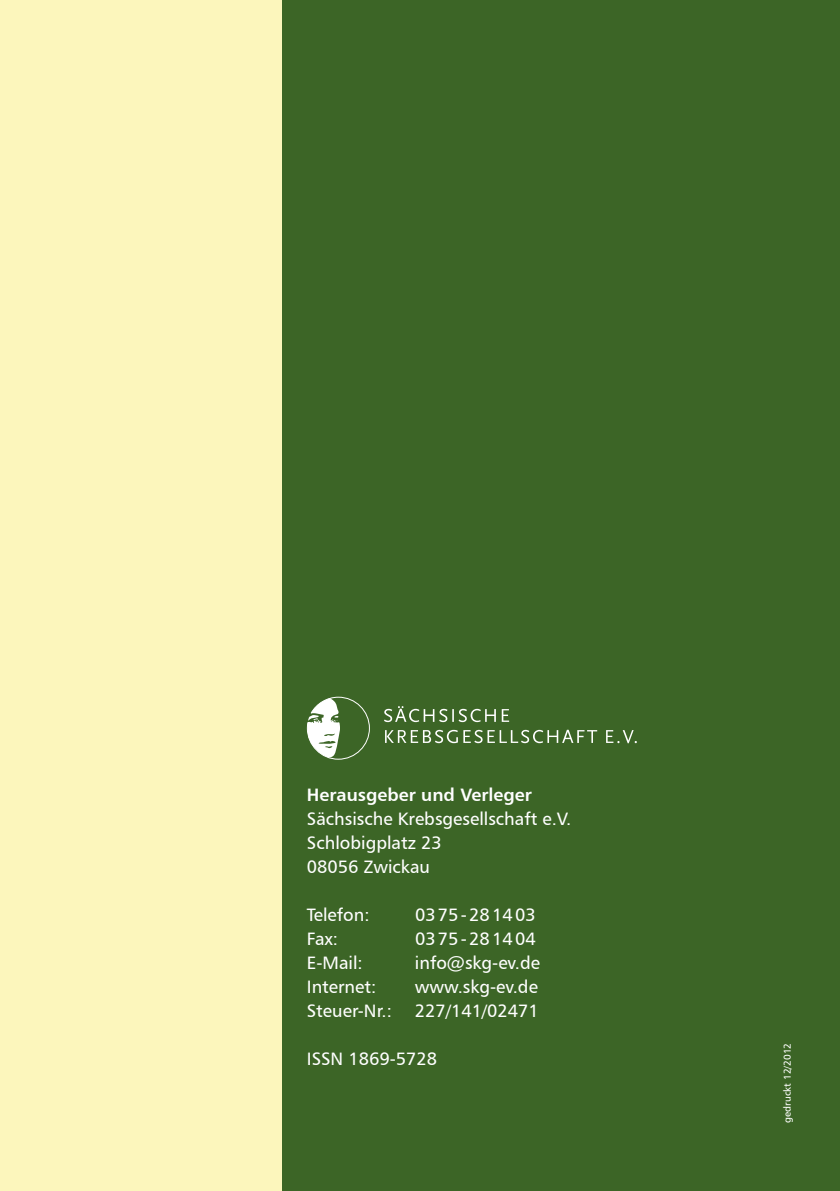
<style>
.page{position:relative;width:840px;height:1191px;background:#fff}
.page>*{position:absolute;margin:0;border:0;box-sizing:border-box;transform-origin:0 0}
.t1{font:18px/24px "Humanist 777 BT Roman B";color:#fff}
.t2{font:18px "Humanist 777 BT Bold B";color:#fff}
.t3{font:10px "Humanist 777 BT Roman B";color:#fff}
</style>
<div class="page">
<div style="left:0;top:0;width:839px;height:1191px;background:#fcf6bc"></div>
<div style="left:283px;top:0;width:556px;height:1191px;background:#3c6526"></div>
<svg style="left:384px;top:706px;width:252px;height:37px"></svg>
<svg style="left:307px;top:696px;width:63px;height:64px"></svg>
<p class="t2" style="left:307px;top:783px;width:226px">Herausgeber und Verleger</p>
<p class="t1" style="left:307px;top:806px;width:265px">Sächsische Krebsgesellschaft e.V.<br>Schlobigplatz 23<br>08056 Zwickau</p>
<p class="t1" style="left:307px;top:902px;width:64px">Telefon:</p>
<p class="t1" style="left:415px;top:902px;width:122px">0375-281403</p>
<p class="t1" style="left:307px;top:926px;width:33px">Fax:</p>
<p class="t1" style="left:415px;top:926px;width:122px">0375-281404</p>
<p class="t1" style="left:307px;top:950px;width:57px">E-Mail:</p>
<p class="t1" style="left:415px;top:950px;width:126px">info@skg-ev.de</p>
<p class="t1" style="left:307px;top:974px;width:71px">Internet:</p>
<p class="t1" style="left:415px;top:974px;width:124px">www.skg-ev.de</p>
<p class="t1" style="left:307px;top:998px;width:86px">Steuer-Nr.:</p>
<p class="t1" style="left:415px;top:998px;width:125px">227/141/02471</p>
<p class="t1" style="left:307px;top:1046px;width:132px">ISSN 1869-5728</p>
<p class="t3" style="left:780px;top:1123px;width:81px;rotate:-90deg">gedruckt 12/2012</p>
</div>
